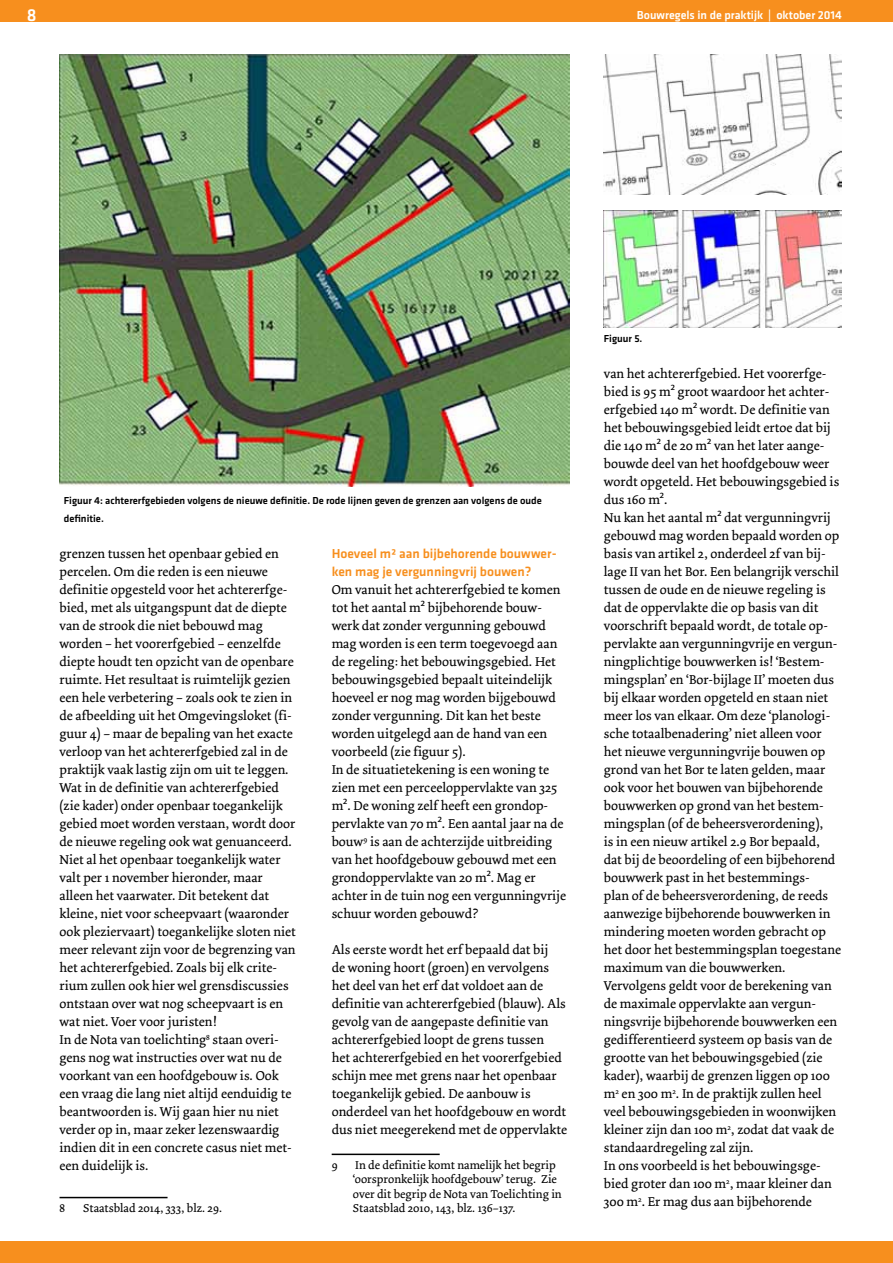
<style>
.page{position:relative;width:893px;height:1263px;background:#fff}
.page>*{position:absolute;margin:0;border:0;box-sizing:border-box;transform-origin:0 0}
.t1{font:500 18px "Klavika";color:#fff}
.t2{font:13.5px/18px "Dolly";color:#000}
.t3{font:500 13.5px/18px "Klavika";color:#f78f1e}
.t4{font:12px/14.4px "Dolly";color:#000}
.t5{font:500 12px "Klavika";color:#fff}
.t6{font:500 10.5px/18px "Klavika";color:#000}
.s1{font-family:"Myriad Pro"}
</style>
<div class="page">
<div style="left:0;top:0;width:893px;height:21px;background:#f78f1e"></div>
<div style="left:0;top:1242px;width:893px;height:21px;background:#f78f1e"></div>
<hr style="left:60px;top:1197px;width:108px;height:1px;background:#000">
<hr style="left:332px;top:1153px;width:108px;height:2px;background:#000">
<img style="left:604px;top:54px;width:238px;height:141px">
<img style="left:604px;top:211px;width:238px;height:116px">
<img style="left:60px;top:54px;width:510px;height:432px">
<h1 class="t1" style="left:27px;top:6px;width:11px">8</h1>
<p class="t5" style="left:637px;top:9px;width:207px">Bouwregels in de praktijk | oktober 2014</p>
<p class="t6" style="left:64px;top:492px;width:480px">Figuur 4: achtererfgebieden volgens de nieuwe definitie. De rode lijnen geven de grenzen aan volgens de oude definitie.</p>
<p class="t2" style="left:60px;top:545px;width:238px">grenzen tussen het openbaar gebied en percelen. Om die reden is een nieuwe definitie opgesteld voor het achtererfge&shy;bied, met als uitgangspunt dat de diepte van de strook die niet bebouwd mag worden – het voorerfgebied – eenzelfde diepte houdt ten opzicht van de openbare ruimte. Het resultaat is ruimtelijk gezien een hele verbetering – zoals ook te zien in de afbeelding uit het Omgevingsloket (fi&shy;guur 4) – maar de bepaling van het exacte verloop van het achtererfgebied zal in de praktijk vaak lastig zijn om uit te leggen.<br>Wat in de definitie van achtererfgebied (zie kader) onder openbaar toegankelijk gebied moet worden verstaan, wordt door de nieuwe regeling ook wat genuanceerd.<br>Niet al het openbaar toegankelijk water valt per 1 november hieronder, maar alleen het vaarwater. Dit betekent dat kleine, niet voor scheepvaart (waaronder ook pleziervaart) toegankelijke sloten niet meer relevant zijn voor de begrenzing van het achtererfgebied. Zoals bij elk crite&shy;rium zullen ook hier wel grensdiscussies ontstaan over wat nog scheepvaart is en wat niet. Voer voor juristen!<br>In de Nota van toelichting<sup>8</sup> staan overi&shy;gens nog wat instructies over wat nu de voorkant van een hoofdgebouw is. Ook een vraag die lang niet altijd eenduidig te beantwoorden is. Wij gaan hier nu niet verder op in, maar zeker lezenswaardig indien dit in een concrete casus niet met&shy;een duidelijk is.</p>
<p class="t4" style="left:60px;top:1201px;width:7px">8</p>
<p class="t4" style="left:83px;top:1201px;width:140px">Staatsblad 2014, 333, blz. 29.</p>
<p class="t3" style="left:332px;top:545px;width:226px">Hoeveel m² aan bijbehorende bouwwer&shy;ken mag je vergunningvrij bouwen?</p>
<p class="t2" style="left:332px;top:581px;width:236px">Om vanuit het achtererfgebied te komen tot het aantal m<span class="s1">²</span> bijbehorende bouw&shy;werk dat zonder vergunning gebouwd mag worden is een term toegevoegd aan de regeling: het bebouwingsgebied. Het bebouwingsgebied bepaalt uiteindelijk hoeveel er nog mag worden bijgebouwd zonder vergunning. Dit kan het beste worden uitgelegd aan de hand van een voorbeeld (zie figuur 5).<br>In de situatietekening is een woning te zien met een perceeloppervlakte van 325 m<span class="s1">²</span>. De woning zelf heeft een grondop&shy;pervlakte van 70 m<span class="s1">²</span>. Een aantal jaar na de bouw<sup>9</sup> is aan de achterzijde uitbreiding van het hoofdgebouw gebouwd met een grondoppervlakte van 20 m<span class="s1">²</span>. Mag er achter in de tuin nog een vergunningvrije schuur worden gebouwd?</p>
<p class="t2" style="left:332px;top:941px;width:237px">Als eerste wordt het erf bepaald dat bij<br>de woning hoort (groen) en vervolgens het deel van het erf dat voldoet aan de definitie van achtererfgebied (blauw). Als gevolg van de aangepaste definitie van achtererfgebied loopt de grens tussen<br>het achtererfgebied en het voorerfgebied schijn mee met grens naar het openbaar toegankelijk gebied. De aanbouw is onderdeel van het hoofdgebouw en wordt dus niet meegerekend met de oppervlakte</p>
<p class="t4" style="left:332px;top:1158px;width:8px">9</p>
<p class="t4" style="left:353px;top:1158px;width:210px">In de definitie komt namelijk het begrip ‘oorspronkelijk hoofdgebouw’ terug. Zie over dit begrip de Nota van Toelichting in Staatsblad 2010, 143, blz. 136–137.</p>
<p class="t6" style="left:604px;top:330px;width:40px">Figuur 5.</p>
<p class="t2" style="left:604px;top:365px;width:239px">van het achtererfgebied. Het voorerfge&shy;bied is 95 m<span class="s1">²</span> groot waardoor het achter&shy;erfgebied 140 m<span class="s1">²</span> wordt. De definitie van het bebouwingsgebied leidt ertoe dat bij die 140 m<span class="s1">²</span> de 20 m<span class="s1">²</span> van het later aange&shy;bouwde deel van het hoofdgebouw weer wordt opgeteld. Het bebouwingsgebied is dus 160 m<span class="s1">²</span>.<br>Nu kan het aantal m<span class="s1">²</span> dat vergunningvrij gebouwd mag worden bepaald worden op basis van artikel 2, onderdeel 2f van bij&shy;lage II van het Bor. Een belangrijk verschil tussen de oude en de nieuwe regeling is dat de oppervlakte die op basis van dit voorschrift bepaald wordt, de totale op&shy;pervlakte aan vergunningvrije en vergun&shy;ningplichtige bouwwerken is! ‘Bestem&shy;mingsplan’ en ‘Bor-bijlage II’ moeten dus bij elkaar worden opgeteld en staan niet meer los van elkaar. Om deze ‘planologi&shy;sche totaalbenadering’ niet alleen voor het nieuwe vergunningvrije bouwen op grond van het Bor te laten gelden, maar ook voor het bouwen van bijbehorende bouwwerken op grond van het bestem&shy;mingsplan (of de beheersverordening),<br>is in een nieuw artikel 2.9 Bor bepaald, dat bij de beoordeling of een bijbehorend bouwwerk past in het bestemmings-<br>plan of de beheersverordening, de reeds aanwezige bijbehorende bouwwerken in mindering moeten worden gebracht op het door het bestemmingsplan toegestane maximum van die bouwwerken.<br>Vervolgens geldt voor de berekening van de maximale oppervlakte aan vergun&shy;ningsvrije bijbehorende bouwwerken een gedifferentieerd systeem op basis van de grootte van het bebouwingsgebied (zie kader), waarbij de grenzen liggen op 100 m<sup>2</sup> en 300 m<sup>2</sup>. In de praktijk zullen heel veel bebouwingsgebieden in woonwijken kleiner zijn dan 100 m<sup>2</sup>, zodat dat vaak de standaardregeling zal zijn.<br>In ons voorbeeld is het bebouwingsge&shy;bied groter dan 100 m<sup>2</sup>, maar kleiner dan 300 m<sup>2</sup>. Er mag dus aan bijbehorende</p>
</div>
